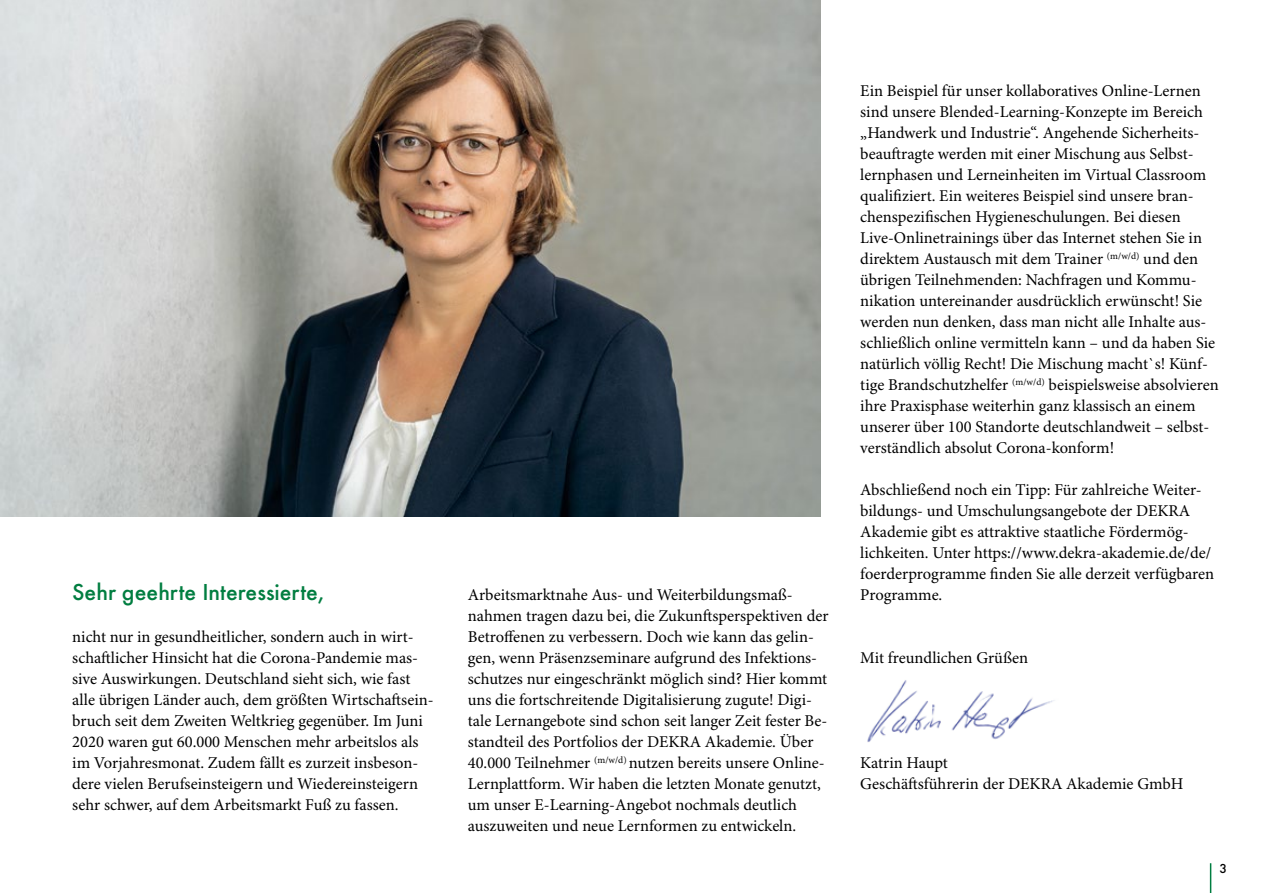
<style>
.page{position:relative;width:1263px;height:893px;background:#fff}
.page>*{position:absolute;margin:0;border:0;box-sizing:border-box;transform-origin:0 0}
.t1{font:500 24px "Futura TOT";color:#007d40}
.t2{font:16.5px/21px "Minion Pro";color:#000}
.t3{font:500 13.5px "Futura TOT";color:#000}
</style>
<div class="page">
<hr style="left:1210px;top:863px;width:1px;height:30px;background:#007d40">
<img style="left:0;top:0;width:821px;height:516px">
<img style="left:867px;top:680px;width:188px;height:62px">
<h1 class="t1" style="left:72px;top:578px;width:253px">Sehr geehrte Interessierte,</h1>
<p class="t2" style="left:72px;top:627px;width:363px">nicht nur in gesundheitlicher, sondern auch in wirt&shy;schaftlicher Hinsicht hat die Corona-Pandemie mas&shy;sive Auswirkungen. Deutschland sieht sich, wie fast alle übrigen Länder auch, dem größten Wirtschaftsein&shy;bruch seit dem Zweiten Weltkrieg gegenüber. Im Juni 2020 waren gut 60.000 Menschen mehr arbeitslos als im Vorjahresmonat. Zudem fällt es zurzeit insbeson&shy;dere vielen Berufseinsteigern und Wiedereinsteigern sehr schwer, auf dem Arbeitsmarkt Fuß zu fassen.</p>
<p class="t2" style="left:468px;top:585px;width:362px">Arbeitsmarktnahe Aus- und Weiterbildungsmaß&shy;nahmen tragen dazu bei, die Zukunftsperspektiven der Betroffenen zu verbessern. Doch wie kann das gelin&shy;gen, wenn Präsenzseminare aufgrund des Infektions&shy;schutzes nur eingeschränkt möglich sind? Hier kommt uns die fortschreitende Digitalisierung zugute! Digi&shy;tale Lernangebote sind schon seit langer Zeit fester Be&shy;standteil des Portfolios der DEKRA Akademie. Über 40.000 Teilnehmer <sup>(m/w/d)</sup> nutzen bereits unsere Online-Lernplattform. Wir haben die letzten Monate genutzt, um unser E-Learning-Angebot nochmals deutlich auszuweiten und neue Lernformen zu entwickeln.</p>
<p class="t2" style="left:860px;top:81px;width:360px">Ein Beispiel für unser kollaboratives Online-Lernen sind unsere Blended-Learning-Konzepte im Bereich „Handwerk und Industrie“. Angehende Sicherheits&shy;beauftragte werden mit einer Mischung aus Selbst&shy;lernphasen und Lerneinheiten im Virtual Classroom qualifiziert. Ein weiteres Beispiel sind unsere bran&shy;chenspezifischen Hygieneschulungen. Bei diesen Live-Onlinetrainings über das Internet stehen Sie in direktem Austausch mit dem Trainer <sup>(m/w/d)</sup> und den übrigen Teilnehmenden: Nachfragen und Kommu&shy;nikation untereinander ausdrücklich erwünscht! Sie werden nun denken, dass man nicht alle Inhalte aus&shy;schließlich online vermitteln kann – und da haben Sie natürlich völlig Recht! Die Mischung macht`s! Künf&shy;tige Brandschutzhelfer <sup>(m/w/d)</sup> beispielsweise absolvieren ihre Praxisphase weiterhin ganz klassisch an einem unserer über 100 Standorte deutschlandweit – selbst&shy;verständlich absolut Corona-konform!</p>
<p class="t2" style="left:860px;top:480px;width:355px">Abschließend noch ein Tipp: Für zahlreiche Weiter&shy;bildungs- und Umschulungsangebote der DEKRA Akademie gibt es attraktive staatliche Fördermög&shy;lichkeiten. Unter https://www.dekra-akademie.de/de/ foerderprogramme finden Sie alle derzeit verfügbaren Programme.</p>
<p class="t2" style="left:860px;top:648px;width:169px">Mit freundlichen Grüßen</p>
<p class="t2" style="left:860px;top:753px;width:325px">Katrin Haupt<br>Geschäftsführerin der DEKRA Akademie GmbH</p>
<p class="t3" style="left:1219px;top:861px;width:9px">3</p>
</div>
